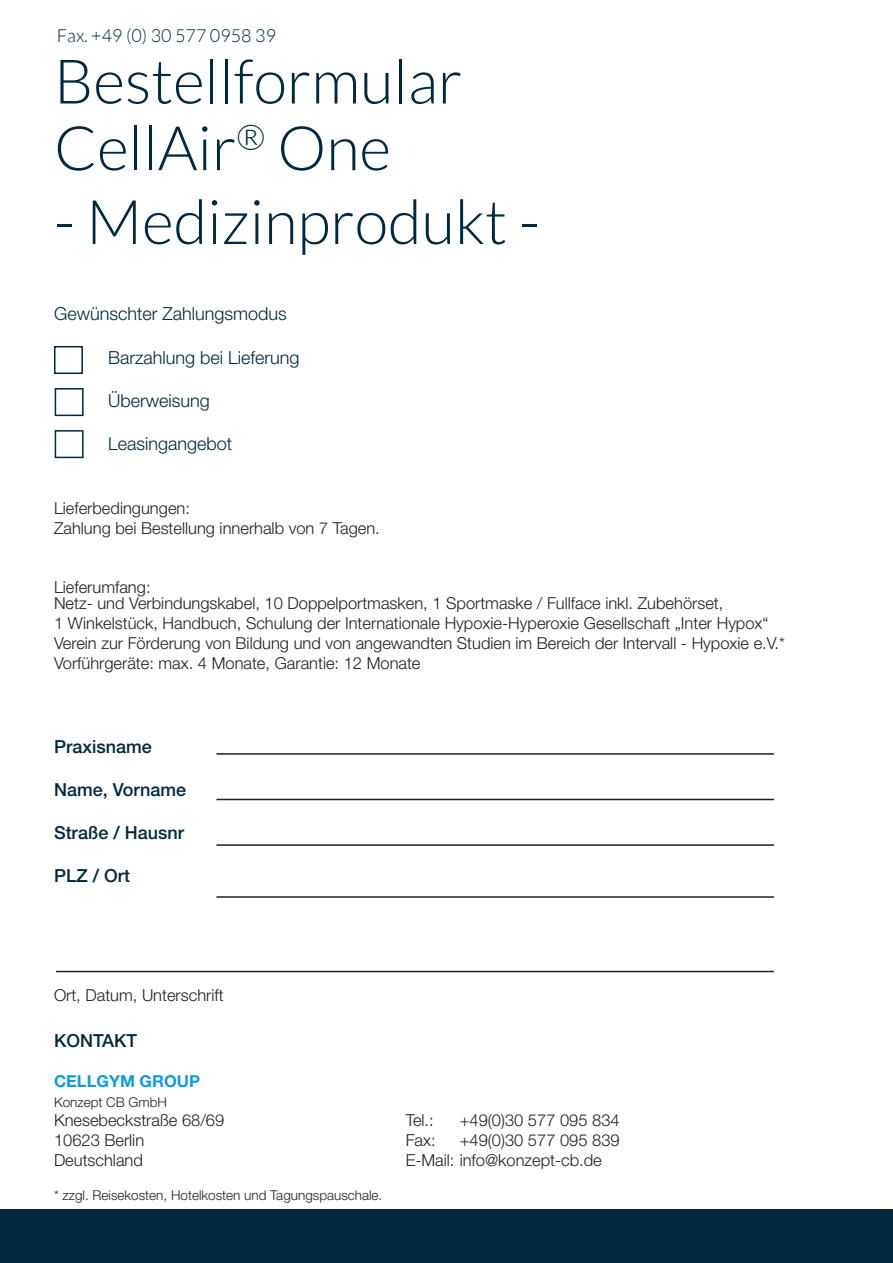
<style>
.page{position:relative;width:893px;height:1263px;background:#fff}
.page>*{position:absolute;margin:0;border:0;box-sizing:border-box;transform-origin:0 0}
.t1{font:300 61.5px "Lato";color:#002940}
.t2{font:300 18px "Helvetica Neue LT Std";color:#002940}
.t3{font:500 18px "Helvetica Neue LT Std";color:#002940}
.t4{font:300 18px "Lato";color:#002940}
.t5{font:300 16.5px/19.8px "Helvetica Neue LT Std";color:#231f20}
.t6{font:700 16.5px "Helvetica Neue LT Std";color:#119cd9}
.t7{font:300 13.5px "Helvetica Neue LT Std";color:#231f20}
</style>
<div class="page">
<div style="left:0;top:1209px;width:893px;height:54px;background:#002940"></div>
<hr style="left:56px;top:971px;width:718px;height:1px;background:#231f20">
<hr style="left:216px;top:753px;width:558px;height:2px;background:#231f20">
<hr style="left:216px;top:799px;width:558px;height:1px;background:#231f20">
<hr style="left:216px;top:844px;width:558px;height:2px;background:#231f20">
<hr style="left:216px;top:896px;width:558px;height:2px;background:#231f20">
<div style="left:55px;top:388px;width:29px;height:28px;border:2px solid #002940"></div>
<div style="left:55px;top:430px;width:29px;height:28px;border:2px solid #002940"></div>
<div style="left:54px;top:346px;width:29px;height:28px;border:2px solid #002940"></div>
<p class="t4" style="left:57px;top:28px;width:221px">Fax. +49 (0) 30 577 0958 39</p>
<h1 class="t1" style="left:54px;top:53px;width:410px">Bestellformular</h1>
<h1 class="t1" style="left:54px;top:120px;width:338px">CellAir<sup>®</sup> One</h1>
<h1 class="t1" style="left:54px;top:194px;width:487px">- Medizinprodukt -</h1>
<p class="t2" style="left:54px;top:303px;width:234px">Gewünschter Zahlungsmodus</p>
<p class="t2" style="left:108px;top:346px;width:193px">Barzahlung bei Lieferung</p>
<p class="t2" style="left:108px;top:389px;width:103px">Überweisung</p>
<p class="t2" style="left:108px;top:432px;width:126px">Leasingangebot</p>
<p class="t5" style="left:54px;top:498px;width:327px">Lieferbedingungen:<br>Zahlung bei Bestellung innerhalb von 7 Tagen.</p>
<p class="t5" style="left:54px;top:578px;width:671px;line-height:16.5px">Lieferumfang:<br>Netz- und Verbindungskabel, 10 Doppelportmasken, 1 Sportmaske / Fullface inkl. Zubehörset,</p>
<p class="t5" style="left:54px;top:613px;width:732px">1 Winkelstück, Handbuch, Schulung der Internationale Hypoxie-Hyperoxie Gesellschaft „Inter Hypox“<br>Verein zur Förderung von Bildung und von angewandten Studien im Bereich der Intervall - Hypoxie e.V.*<br>Vorführgeräte: max. 4 Monate, Garantie: 12 Monate</p>
<p class="t3" style="left:54px;top:736px;width:99px">Praxisname</p>
<p class="t3" style="left:54px;top:779px;width:134px">Name, Vorname</p>
<p class="t3" style="left:54px;top:822px;width:132px">Straße / Hausnr</p>
<p class="t3" style="left:54px;top:865px;width:78px">PLZ / Ort</p>
<p class="t5" style="left:54px;top:985px;width:171px">Ort, Datum, Unterschrift</p>
<p class="t3" style="left:54px;top:1030px;width:85px">KONTAKT</p>
<p class="t6" style="left:54px;top:1071px;width:148px">CELLGYM GROUP</p>
<p class="t7" style="left:54px;top:1093px;width:115px">Konzept CB GmbH</p>
<p class="t5" style="left:54px;top:1110px;width:172px">Knesebeckstraße 68/69<br>10623 Berlin<br>Deutschland</p>
<p class="t5" style="left:406px;top:1110px;width:30px">Tel.:</p>
<p class="t5" style="left:460px;top:1110px;width:162px">+49(0)30 577 095 834</p>
<p class="t5" style="left:406px;top:1130px;width:216px;text-indent:54px">+49(0)30 577 095 839<br>E-Mail: info@konzept-cb.de</p>
<p class="t5" style="left:406px;top:1130px;width:31px">Fax:</p>
<p class="t7" style="left:54px;top:1187px;width:330px">* zzgl. Reisekosten, Hotelkosten und Tagungspauschale.</p>
</div>
